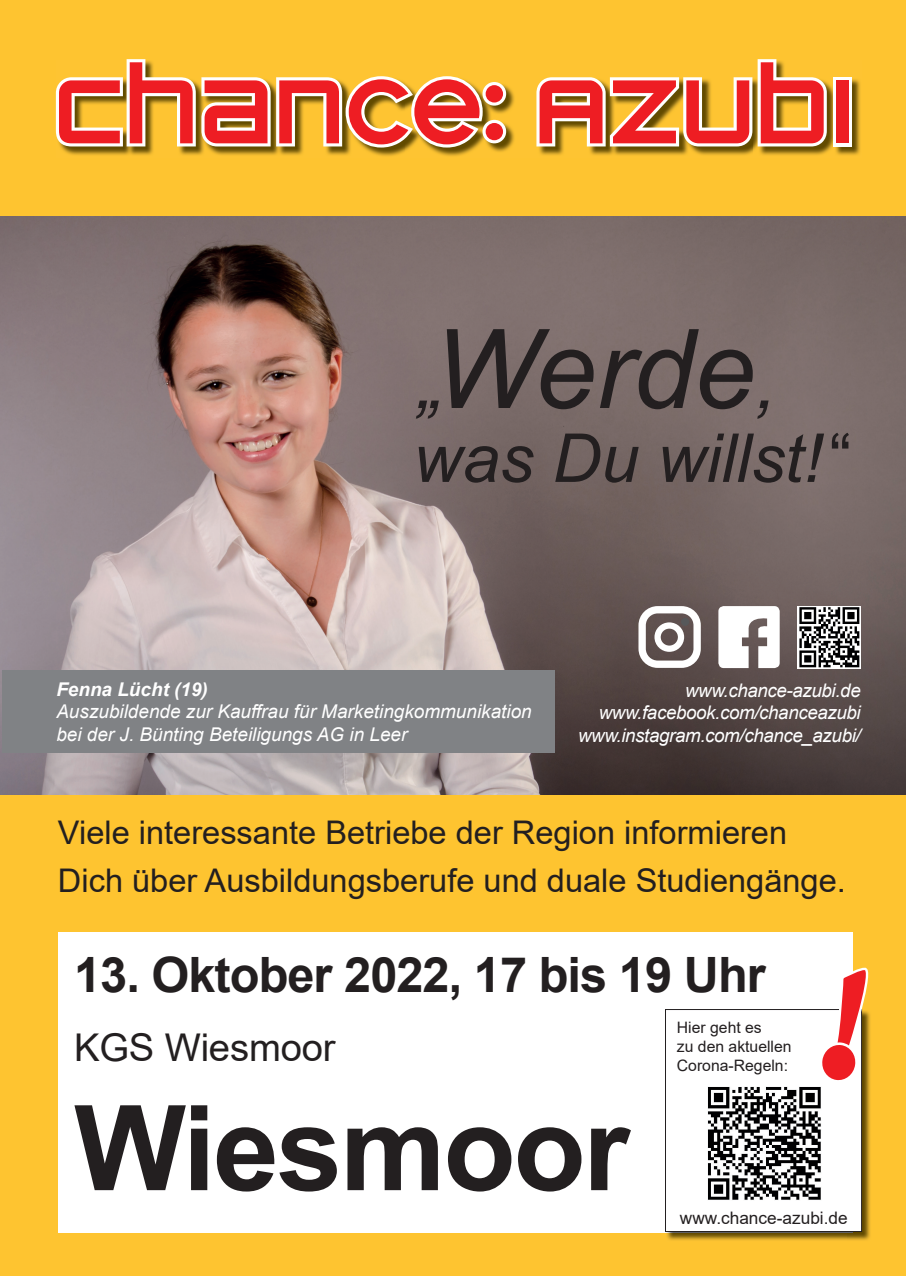
<style>
.page{position:relative;width:906px;height:1276px;background:#fff}
.page>*{position:absolute;margin:0;border:0;box-sizing:border-box;transform-origin:0 0}
.t1{font:700 118.5px "Arial";letter-spacing:-.02em;color:#231f20}
.t2{font:italic 110.1px "Arial";color:#231f20}
.t3{font:italic 67.5px "Arial";color:#231f20}
.t4{font:700 48.75px "Arial";letter-spacing:-.02em;color:#231f20}
.t5{font:38.25px "Arial";letter-spacing:-.005em;color:#231f20}
.t6{font:32.55px/47.7px "Arial";color:#231f20}
.t7{font:italic 18.9px/22.7px "Arial";color:#fff}
.t8{font:italic 700 18.9px "Arial";color:#fff}
.t9{font:italic 18.75px/22.5px "Arial";letter-spacing:-.02em;color:#fff;text-align:right}
.t10{font:17.25px "Arial";color:#231f20}
.t11{font:15.75px/18.9px "Arial";color:#231f20}
.s1{font-size:73.88px}
.s2{font-size:74.55px}
.s3{font-style:normal}
</style>
<div class="page">
<img style="left:0;top:215px;width:906px;height:580px">
<div style="left:3px;top:670px;width:552px;height:82px;background:#808285"></div>
<img style="left:798px;top:606px;width:62px;height:62px">
<div style="left:638px;top:606px;width:63px;height:62px;border:7px solid #fff;border-radius:16px"></div>
<div style="left:654px;top:622px;width:30px;height:30px;border:6px solid #fff;border-radius:50%"></div>
<div style="left:681px;top:618px;width:8px;height:8px;background:#57585a;border-radius:50%"></div>
<svg style="left:718px;top:606px;width:61px;height:62px"></svg>
<div style="left:0;top:0;width:906px;height:215px;background:#fec430"></div>
<div style="left:0;top:795px;width:906px;height:481px;background:#fec430"></div>
<div style="left:58px;top:932px;width:794px;height:300px;background:#fff"></div>
<img style="left:61px;top:77px;width:799px;height:79px">
<svg style="left:536px;top:59px;width:291px;height:87px"></svg>
<svg style="left:832px;top:77px;width:19px;height:69px"></svg>
<div style="left:836px;top:80px;width:12px;height:63px;background:#ee1d23"></div>
<svg style="left:56px;top:59px;width:450px;height:89px"></svg>
<img style="left:846px;top:1084px;width:24px;height:156px">
<img style="left:666px;top:1232px;width:180px;height:8px">
<div style="left:665px;top:1009px;width:196px;height:222px;background:#fff"></div>
<div style="left:665px;top:1009px;width:197px;height:223px;border:1px solid #231f20"></div>
<img style="left:707px;top:1086px;width:114px;height:114px">
<svg style="left:817px;top:966px;width:53px;height:118px"></svg>
<h2 class="t2" style="left:417px;top:298px;width:360px"><span class="s1">„</span>Werde<span class="s2">,</span></h2>
<h3 class="t3" style="left:413px;top:414px;width:440px">was Du willst!<span class="s3">“</span></h3>
<p class="t8" style="left:56px;top:676px;width:153px">Fenna Lücht (19)</p>
<p class="t7" style="left:56px;top:700px;width:477px">Auszubildende zur Kauffrau für Marketingkommunikation bei der J. Bünting Beteiligungs AG in Leer</p>
<p class="t9" style="left:578px;top:679px;width:284px">www.chance-azubi.de www.facebook.com/chanceazubi www.instagram.com/chance_azubi/</p>
<p class="t6" style="left:58px;top:808px;width:789px">Viele interessante Betriebe der Region informieren<br>Dich über Ausbildungsberufe und duale Studiengänge.</p>
<h3 class="t4" style="left:74px;top:940px;width:693px">13. Oktober 2022, 17 bis 19 Uhr</h3>
<p class="t5" style="left:74px;top:1021px;width:263px">KGS Wiesmoor</p>
<p class="t11" style="left:677px;top:1018px;width:116px">Hier geht es<br>zu den aktuellen<br>Corona-Regeln:</p>
<h1 class="t1" style="left:74px;top:1065px;width:557px">Wiesmoor</h1>
<p class="t10" style="left:680px;top:1205px;width:169px">www.chance-azubi.de</p>
</div>
